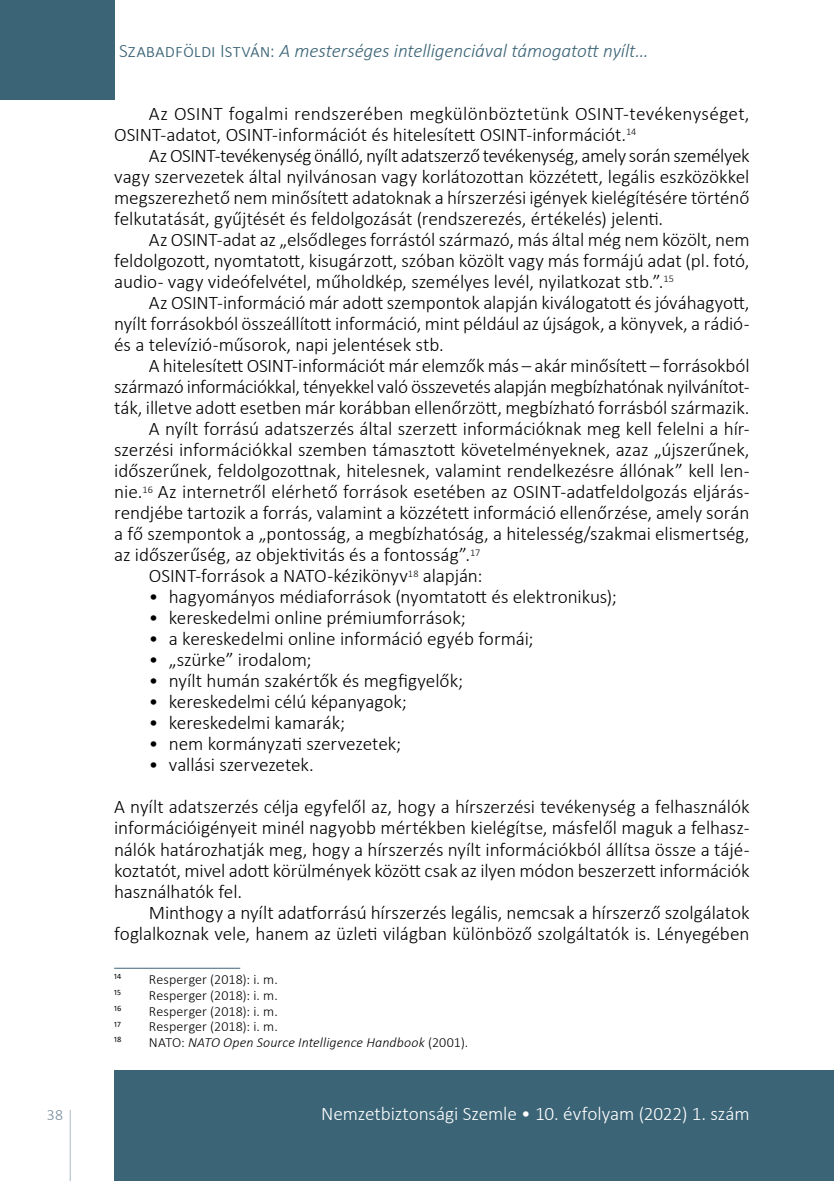
<style>
.page{position:relative;width:834px;height:1181px;background:#fff}
.page>*{position:absolute;margin:0;border:0;box-sizing:border-box;transform-origin:0 0}
.t1{font:300 19.25px/21px "Calibri";letter-spacing:-.005em;color:#000;text-align:justify}
.t2{font:italic 300 19.25px "Calibri";letter-spacing:-.005em;color:#3b6476}
.t3{font:300 19.25px "Calibri";letter-spacing:-.005em;color:#fff}
.t4{font:300 15.75px "Calibri";color:#778c9b}
.t5{font:300 14px "Calibri";letter-spacing:.005em;color:#000}
.t6{font:italic 300 14px "Calibri";letter-spacing:.01em;color:#000}
.t7{font:8.22px "Calibri";letter-spacing:.01em;color:#000}
.s1{font-style:normal}
</style>
<div class="page">
<svg style="left:69px;top:1110px;width:2px;height:71px"></svg>
<div style="left:0;top:0;width:114px;height:99px;background:#3b6476"></div>
<div style="left:114px;top:1070px;width:719px;height:111px;background:#3b6476"></div>
<hr style="left:833px;top:1070px;width:1px;height:111px;background:#3b6476">
<hr style="left:114px;top:968px;width:126px;height:1px;background:#3b6476">
<p class="t2" style="left:119px;top:39px;width:531px"><span class="s1">Szabadföldi István:</span> A mesterséges intelligenciával támogatott nyílt…</p>
<p class="t1" style="left:114px;top:103px;width:636px;text-indent:35px">Az OSINT fogalmi rendszerében megkülönböztetünk OSINT-tevékenységet,<br>OSINT-adatot, OSINT-információt és hitelesített OSINT-információt.<sup>14</sup></p>
<p class="t1" style="left:114px;top:145px;width:636px;text-indent:35px">Az OSINT-tevékenység önálló, nyílt adatszerző tevékenység, amely során személyek vagy szervezetek által nyilvánosan vagy korlátozottan közzétett, legális eszközökkel megszerezhető nem minősített adatoknak a hírszerzési igények kielégítésére történő felkutatását, gyűjtését és feldolgozását (rendszerezés, értékelés) jelenti.</p>
<p class="t1" style="left:114px;top:229px;width:636px;text-indent:35px">Az OSINT-adat az „elsődleges forrástól származó, más által még nem közölt, nem feldolgozott, nyomtatott, kisugárzott, szóban közölt vagy más formájú adat (pl. fotó, audio- vagy videófelvétel, műholdkép, személyes levél, nyilatkozat stb.”.<sup>15</sup></p>
<p class="t1" style="left:114px;top:292px;width:636px;text-indent:35px">Az OSINT-információ már adott szempontok alapján kiválogatott és jóváhagyott, nyílt forrásokból összeállított információ, mint például az újságok, a könyvek, a rádió&shy;és a televízió-műsorok, napi jelentések stb.</p>
<p class="t1" style="left:149px;top:355px;width:602px">A hitelesített OSINT-információt már elemzők más – akár minősített – forrásokból</p>
<p class="t1" style="left:114px;top:376px;width:636px">származó információkkal, tényekkel való összevetés alapján megbízhatónak nyilvánítot-</p>
<p class="t1" style="left:114px;top:397px;width:636px">ták, illetve adott esetben már korábban ellenőrzött, megbízható forrásból származik.</p>
<p class="t1" style="left:149px;top:418px;width:602px">A nyílt forrású adatszerzés által szerzett információknak meg kell felelni a hír-</p>
<p class="t1" style="left:114px;top:439px;width:636px">szerzési információkkal szemben támasztott követelményeknek, azaz „újszerűnek,</p>
<p class="t1" style="left:114px;top:460px;width:636px">időszerűnek, feldolgozottnak, hitelesnek, valamint rendelkezésre állónak” kell len-</p>
<p class="t1" style="left:114px;top:481px;width:636px">nie.<sup>16</sup> Az internetről elérhető források esetében az OSINT-adatfeldolgozás eljárás-</p>
<p class="t1" style="left:114px;top:502px;width:636px">rendjébe tartozik a forrás, valamint a közzétett információ ellenőrzése, amely során</p>
<p class="t1" style="left:114px;top:523px;width:636px">a fő szempontok a „pontosság, a megbízhatóság, a hitelesség/szakmai elismertség,</p>
<p class="t1" style="left:114px;top:544px;width:367px">az időszerűség, az objektivitás és a fontosság”.<sup>17</sup></p>
<p class="t1" style="left:149px;top:565px;width:335px">OSINT-források a NATO-kézikönyv<sup>18</sup> alapján:</p>
<p class="t1" style="left:149px;top:586px;width:469px">• hagyományos médiaforrások (nyomtatott és elektronikus);</p>
<p class="t1" style="left:149px;top:607px;width:318px">• kereskedelmi online prémiumforrások;</p>
<p class="t1" style="left:149px;top:628px;width:386px">• a kereskedelmi online információ egyéb formái;</p>
<p class="t1" style="left:149px;top:649px;width:164px">• „szürke” irodalom;</p>
<p class="t1" style="left:149px;top:670px;width:315px">• nyílt humán szakértők és megfigyelők;</p>
<p class="t1" style="left:149px;top:691px;width:259px">• kereskedelmi célú képanyagok;</p>
<p class="t1" style="left:149px;top:712px;width:198px">• kereskedelmi kamarák;</p>
<p class="t1" style="left:149px;top:733px;width:254px">• nem kormányzati szervezetek;</p>
<p class="t1" style="left:114px;top:744px;width:636px;line-height:42px;text-indent:35px">• vallási szervezetek.<br>A nyílt adatszerzés célja egyfelől az, hogy a hírszerzési tevékenység a felhasználók</p>
<p class="t1" style="left:114px;top:817px;width:636px">információigényeit minél nagyobb mértékben kielégítse, másfelől maguk a felhasz&shy;nálók határozhatják meg, hogy a hírszerzés nyílt információkból állítsa össze a tájé&shy;koztatót, mivel adott körülmények között csak az ilyen módon beszerzett információk használhatók fel.</p>
<p class="t1" style="left:114px;top:901px;width:636px;text-align:right">Minthogy a nyílt adatforrású hírszerzés legális, nemcsak a hírszerző szolgálatok foglalkoznak vele, hanem az üzleti világban különböző szolgáltatók is. Lényegében</p>
<p class="t7" style="left:114px;top:971px;width:9px">14</p>
<p class="t5" style="left:149px;top:970px;width:130px">Resperger (2018): i. m.</p>
<p class="t7" style="left:114px;top:986px;width:8px">15</p>
<p class="t5" style="left:149px;top:986px;width:130px">Resperger (2018): i. m.</p>
<p class="t7" style="left:114px;top:1002px;width:9px">16</p>
<p class="t5" style="left:149px;top:1002px;width:130px">Resperger (2018): i. m.</p>
<p class="t7" style="left:114px;top:1018px;width:8px">17</p>
<p class="t5" style="left:149px;top:1018px;width:130px">Resperger (2018): i. m.</p>
<p class="t7" style="left:114px;top:1034px;width:9px">18</p>
<p class="t6" style="left:149px;top:1033px;width:321px"><span class="s1">NATO:</span> NATO Open Source Intelligence Handbook <span class="s1">(2001).</span></p>
<p class="t4" style="left:47px;top:1105px;width:18px">38</p>
<p class="t3" style="left:321px;top:1102px;width:430px">Nemzetbiztonsági Szemle • 10. évfolyam (2022) 1. szám</p>
</div>
